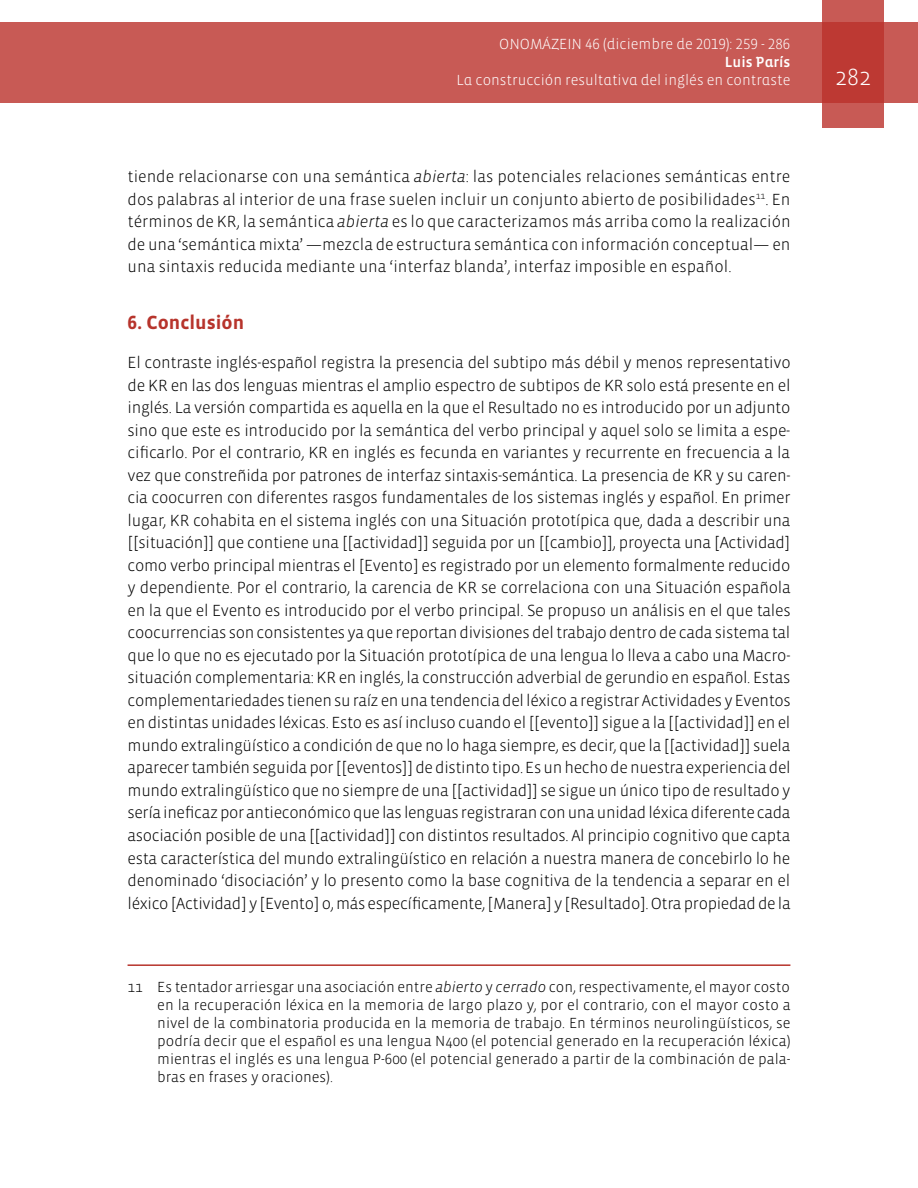
<style>
.page{position:relative;width:918px;height:1188px;background:#fff}
.page>*{position:absolute;margin:0;border:0;box-sizing:border-box;transform-origin:0 0}
.t1{font:300 24px "Vista Sans";color:#fff}
.t2{font:700 19.5px "Vista Sans";color:#b7342c}
.t3{font:300 16.5px/22.5px "Vista Sans";letter-spacing:-.01em;color:#000;text-align:justify}
.t4{font:300 15px/18px "Vista Sans";color:#000;text-align:justify}
.t5{font:300 15px "Vista Sans Alt";color:#fff}
.t6{font:15px "Vista Sans Alt Med";color:#fff}
.s1{font-style:italic}
</style>
<div class="page">
<div style="left:0;top:23px;width:918px;height:80px;background:#c85a55"></div>
<svg style="left:822px;top:0;width:62px;height:128px;background:#c1453f"></svg>
<hr style="left:128px;top:964px;width:662px;height:2px;background:#b7342c">
<p class="t5" style="left:499px;top:37px;width:293px">ONOMÁZEIN 46 (diciembre de 2019): 259 - 286</p>
<p class="t6" style="left:725px;top:55px;width:67px">Luis París</p>
<p class="t5" style="left:456px;top:73px;width:335px">La construcción resultativa del inglés en contraste</p>
<h1 class="t1" style="left:835px;top:65px;width:37px">282</h1>
<p class="t3" style="left:128px;top:166px;width:665px">tiende relacionarse con una semántica <span class="s1">abierta</span>: las potenciales relaciones semánticas entre dos palabras al interior de una frase suelen incluir un conjunto abierto de posibilidades<sup>11</sup>. En términos de KR, la semántica <span class="s1">abierta</span> es lo que caracterizamos más arriba como la realización de una ‘semántica mixta’ —mezcla de estructura semántica con información conceptual— en una sintaxis reducida mediante una ‘interfaz blanda’, interfaz imposible en español.</p>
<p class="t2" style="left:128px;top:312px;width:118px">6. Conclusión</p>
<p class="t3" style="left:128px;top:352px;width:665px">El contraste inglés-español registra la presencia del subtipo más débil y menos representativo de KR en las dos lenguas mientras el amplio espectro de subtipos de KR solo está presente en el inglés. La versión compartida es aquella en la que el Resultado no es introducido por un adjunto sino que este es introducido por la semántica del verbo principal y aquel solo se limita a espe&shy;cificarlo. Por el contrario, KR en inglés es fecunda en variantes y recurrente en frecuencia a la vez que constreñida por patrones de interfaz sintaxis-semántica. La presencia de KR y su caren&shy;cia coocurren con diferentes rasgos fundamentales de los sistemas inglés y español. En primer lugar, KR cohabita en el sistema inglés con una Situación prototípica que, dada a describir una [[situación]] que contiene una [[actividad]] seguida por un [[cambio]], proyecta una [Actividad] como verbo principal mientras el [Evento] es registrado por un elemento formalmente reducido y dependiente. Por el contrario, la carencia de KR se correlaciona con una Situación española en la que el Evento es introducido por el verbo principal. Se propuso un análisis en el que tales coocurrencias son consistentes ya que reportan divisiones del trabajo dentro de cada sistema tal que lo que no es ejecutado por la Situación prototípica de una lengua lo lleva a cabo una Macro&shy;situación complementaria: KR en inglés, la construcción adverbial de gerundio en español. Estas complementariedades tienen su raíz en una tendencia del léxico a registrar Actividades y Eventos en distintas unidades léxicas. Esto es así incluso cuando el [[evento]] sigue a la [[actividad]] en el mundo extralingüístico a condición de que no lo haga siempre, es decir, que la [[actividad]] suela aparecer también seguida por [[eventos]] de distinto tipo. Es un hecho de nuestra experiencia del mundo extralingüístico que no siempre de una [[actividad]] se sigue un único tipo de resultado y sería ineficaz por antieconómico que las lenguas registraran con una unidad léxica diferente cada asociación posible de una [[actividad]] con distintos resultados. Al principio cognitivo que capta esta característica del mundo extralingüístico en relación a nuestra manera de concebirlo lo he denominado ‘disociación’ y lo presento como la base cognitiva de la tendencia a separar en el léxico [Actividad] y [Evento] o, más específicamente, [Manera] y [Resultado]. Otra propiedad de la</p>
<p class="t4" style="left:157px;top:978px;width:635px;text-indent:-30px">11 Es tentador arriesgar una asociación entre <span class="s1">abierto</span> y <span class="s1">cerrado</span> con, respectivamente, el mayor costo en la recuperación léxica en la memoria de largo plazo y, por el contrario, con el mayor costo a nivel de la combinatoria producida en la memoria de trabajo. En términos neurolingüísticos, se podría decir que el español es una lengua N400 (el potencial generado en la recuperación léxica) mientras el inglés es una lengua P-600 (el potencial generado a partir de la combinación de pala&shy;bras en frases y oraciones).</p>
</div>
